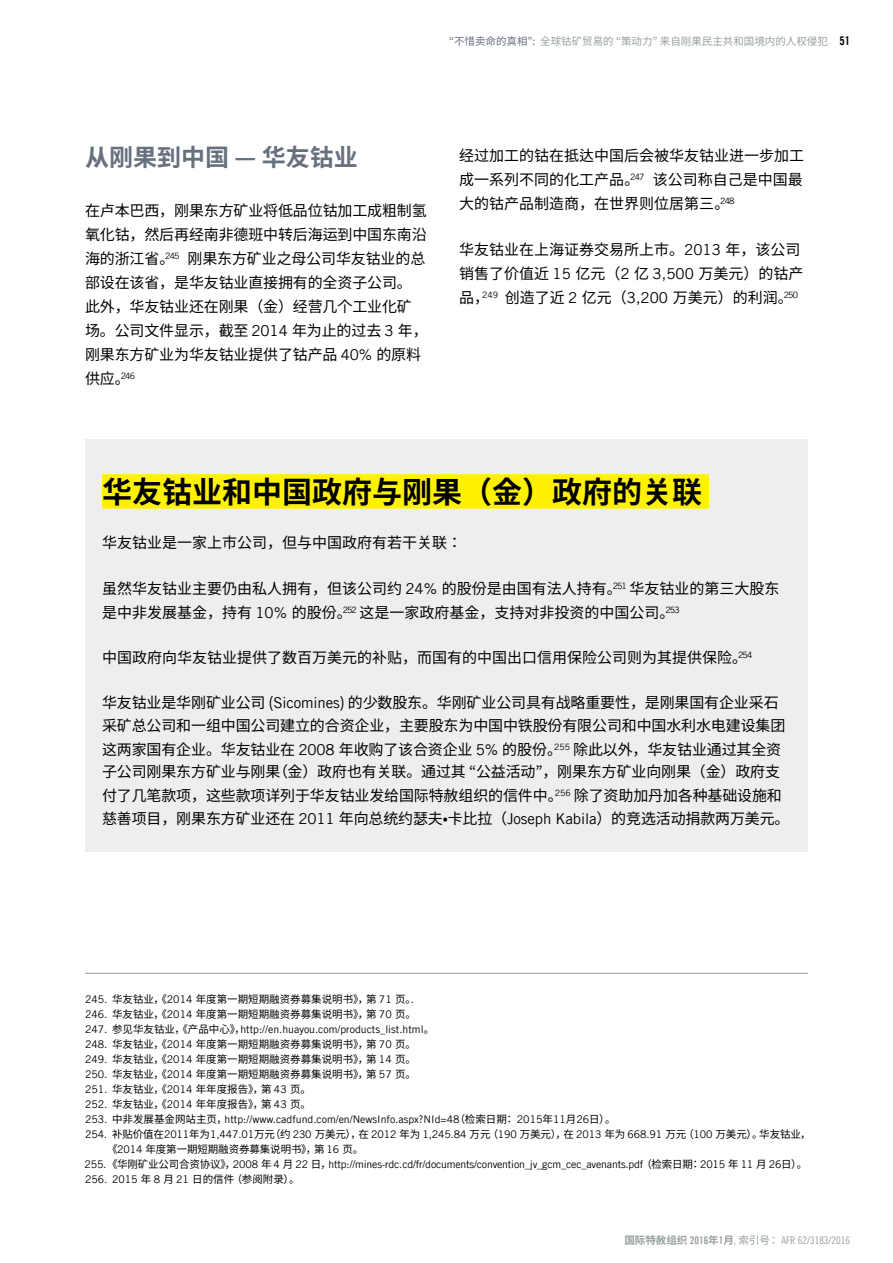
<style>
.page{position:relative;width:893px;height:1263px;background:#fff}
.page>*{position:absolute;margin:0;border:0;box-sizing:border-box;transform-origin:0 0}
.t1{font:700 30px "Noto Sans CJ Kjp";color:#000}
.t2{font:700 24px "Noto Sans CJ Kjp";color:#67717e}
.t3{font:15px/24px "Noto Sans CJ Kjp";letter-spacing:-.01em;color:#000}
.t4{font:10.5px/15px "Amnesty Trade Gothic";letter-spacing:-.01em;color:#000}
.t5{font:10.5px/15px "Noto Sans CJ Kjp";color:#000}
.t6{font:10.5px "Noto Sans CJ Kjp";color:#979fa2}
.t7{font:10.5px "Amnesty Trade Gothic Cn 18";color:#979fa2}
.s1{color:#67717e}
.s2{font-family:"Amnesty Trade Gothic Bd Cn 20";font-size:12px;color:#000}
.s3{font-family:"Amnesty Trade Gothic"}
.s4{font-family:"Noto Sans CJ Kjp"}
.s5{font-family:"Noto Sans CJ Kjp";font-weight:700}
.s6{font-family:"Amnesty Trade Gothic Bd Cn 20"}
</style>
<div class="page">
<div style="left:85px;top:439px;width:723px;height:413px;background:#eee"></div>
<div style="left:102px;top:474px;width:607px;height:35px;background:#fff200"></div>
<hr style="left:85px;top:973px;width:723px;height:1px;background:#979fa2">
<p class="t6" style="left:449px;top:35px;width:403px"><span class="s1">“不惜卖命的真相”:</span> 全球钴矿贸易的 “策动力” 来自刚果民主共和国境内的人权侵犯 <span class="s2">51</span></p>
<h2 class="t2" style="left:85px;top:144px;width:274px">从刚果到中国 — 华友钴业</h2>
<p class="t3" style="left:85px;top:199px;width:344px">在卢本巴西，刚果东方矿业将低品位钴加工成粗制氢氧化钴，然后再经南非德班中转后海运到中国东南沿海的浙江省。<sup>245</sup> 刚果东方矿业之母公司华友钴业的总部设在该省，是华友钴业直接拥有的全资子公司。此外，华友钴业还在刚果（金）经营几个工业化矿场。公司文件显示，截至 <span class="s3">2014</span> 年为止的过去 <span class="s3">3</span> 年，刚果东方矿业为华友钴业提供了钴产品 <span class="s3">40%</span> 的原料供应。<sup>246</sup></p>
<p class="t3" style="left:459px;top:144px;width:347px;text-align:justify">经过加工的钴在抵达中国后会被华友钴业进一步加工成一系列不同的化工产品。<sup>247</sup> 该公司称自己是中国最大的钴产品制造商，在世界则位居第三。<sup>248</sup></p>
<p class="t3" style="left:459px;top:238px;width:346px">华友钴业在上海证券交易所上市。<span class="s3">2013</span> 年，该公司销售了价值近 <span class="s3">15</span> 亿元（<span class="s3">2</span> 亿 <span class="s3">3,500</span> 万美元）的钴产品，<sup>249</sup> 创造了近 <span class="s3">2</span> 亿元（<span class="s3">3,200</span> 万美元）的利润。<sup>250</sup></p>
<h1 class="t1" style="left:102px;top:475px;width:601px">华友钴业和中国政府与刚果（金）政府的关联</h1>
<p class="t3" style="left:102px;top:530px;width:361px">华友钴业是一家上市公司，但与中国政府有若干关联：</p>
<p class="t3" style="left:102px;top:577px;width:679px">虽然华友钴业主要仍由私人拥有，但该公司约 <span class="s3">24%</span> 的股份是由国有法人持有。<sup>251</sup> 华友钴业的第三大股东是中非发展基金，持有 <span class="s3">10%</span> 的股份。<sup>252</sup> 这是一家政府基金，支持对非投资的中国公司。<sup>253</sup></p>
<p class="t3" style="left:102px;top:646px;width:652px">中国政府向华友钴业提供了数百万美元的补贴，而国有的中国出口信用保险公司则为其提供保险。<sup>254</sup></p>
<p class="t3" style="left:102px;top:692px;width:685px;line-height:22.5px">华友钴业是华刚矿业公司 (<span class="s3">Sicomines</span>) 的少数股东。华刚矿业公司具有战略重要性，是刚果国有企业采石采矿总公司和一组中国公司建立的合资企业，主要股东为中国中铁股份有限公司和中国水利水电建设集团</p>
<p class="t3" style="left:102px;top:738px;width:681px;line-height:22.5px">这两家国有企业。华友钴业在 <span class="s3">2008</span> 年收购了该合资企业 <span class="s3">5%</span> 的股份。<sup>255</sup> 除此以外，华友钴业通过其全资子公司刚果东方矿业与刚果（金）政府也有关联。通过其 “公益活动”，刚果东方矿业向刚果（金）政府支</p>
<p class="t3" style="left:102px;top:785px;width:689px;line-height:22.5px">付了几笔款项，这些款项详列于华友钴业发给国际特赦组织的信件中。<sup>256</sup> 除了资助加丹加各种基础设施和慈善项目，刚果东方矿业还在 <span class="s3">2011</span> 年向总统约瑟夫•卡比拉（<span class="s3">Joseph Kabila</span>）的竞选活动捐款两万美元。</p>
<p class="t5" style="left:85px;top:992px;width:333px"><span class="s3">245.</span> 华友钴业，《<span class="s3">2014</span> 年度第一期短期融资券募集说明书》，第 <span class="s3">71</span> 页。<span class="s3">.<br>246.</span> 华友钴业，《<span class="s3">2014</span> 年度第一期短期融资券募集说明书》，第 <span class="s3">70</span> 页。</p>
<p class="t4" style="left:85px;top:1021px;width:351px">247. <span class="s4">参见华友钴业，《产品中心》，</span>http://en.huayou.com/products_list.html<span class="s4">。</span></p>
<p class="t5" style="left:85px;top:1037px;width:333px"><span class="s3">248.</span> 华友钴业，《<span class="s3">2014</span> 年度第一期短期融资券募集说明书》，第 <span class="s3">70</span> 页。<span class="s3">249.</span> 华友钴业，《<span class="s3">2014</span> 年度第一期短期融资券募集说明书》，第 <span class="s3">14</span> 页。<span class="s3">250.</span> 华友钴业，《<span class="s3">2014</span> 年度第一期短期融资券募集说明书》，第 <span class="s3">57</span> 页。<span class="s3">251.</span> 华友钴业，《<span class="s3">2014</span> 年年度报告》，第 <span class="s3">43</span> 页。<br><span class="s3">252.</span> 华友钴业，《<span class="s3">2014</span> 年年度报告》，第 <span class="s3">43</span> 页。</p>
<p class="t4" style="left:85px;top:1111px;width:727px">253. <span class="s4">中非发展基金网站主页，</span>http://www.cadfund.com/en/NewsInfo.aspx?NId=48<span class="s4">（检索日期：</span> 2015<span class="s4">年</span>11<span class="s4">月</span>26<span class="s4">日）。<br></span>254. <span class="s4">补贴价值在</span>2011<span class="s4">年为</span>1,447.01<span class="s4">万元（约</span> 230 <span class="s4">万美元），在</span> 2012 <span class="s4">年为</span> 1,245.84 <span class="s4">万元 （</span>190 <span class="s4">万美元），在</span> 2013 <span class="s4">年为</span> 668.91 <span class="s4">万元 （</span>100 <span class="s4">万美元）。华友钴业，</span></p>
<p class="t5" style="left:107px;top:1142px;width:258px">《<span class="s3">2014</span> 年度第一期短期融资券募集说明书》，第 <span class="s3">16</span> 页。</p>
<p class="t4" style="left:84px;top:1156px;width:724px">255.<span class="s4">《华刚矿业公司合资协议》，</span>2008 <span class="s4">年</span> 4 <span class="s4">月</span> 22 <span class="s4">日，</span>http://mines-rdc.cd/fr/documents/convention_jv_gcm_cec_avenants.pdf <span class="s4">（检索日期：</span> 2015 <span class="s4">年</span> 11 <span class="s4">月</span> 26<span class="s4">日）。</span></p>
<p class="t5" style="left:85px;top:1172px;width:216px"><span class="s3">256. 2015</span> 年 <span class="s3">8</span> 月 <span class="s3">21</span> 日的信件 （参阅附录）。</p>
<p class="t7" style="left:624px;top:1234px;width:227px"><span class="s5">国际特赦组织</span> <span class="s6">2016</span><span class="s5">年</span><span class="s6">1</span><span class="s5">月</span>, <span class="s4">索引号：</span> AFR 62/3183/2016</p>
</div>
